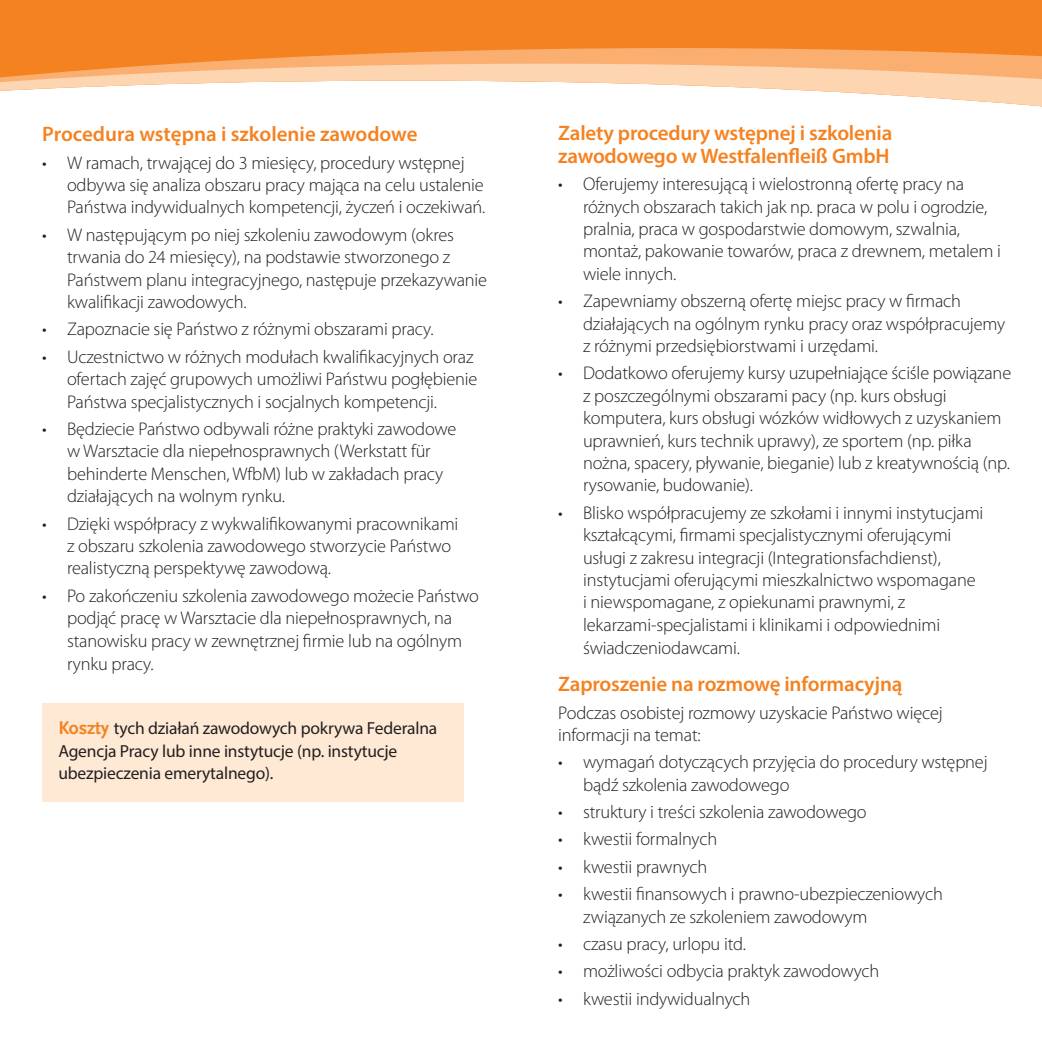
<style>
.page{position:relative;width:1042px;height:1042px;background:#fff}
.page>*{position:absolute;margin:0;border:0;box-sizing:border-box;transform-origin:0 0}
.t1{font:600 21px/22.8px "Myriad Pro";letter-spacing:-.01em;color:#f58220}
.t2{font:300 18.38px/22.4px "Myriad Pro";letter-spacing:-.01em;color:#231f20}
.t3{font:17.5px/22.8px "Myriad Pro";letter-spacing:-.01em;color:#231f20}
.s1{font-family:"Scala Sans Offc";font-weight:700;font-size:19.25px;color:#f58220}
</style>
<div class="page">
<div style="left:42px;top:703px;width:422px;height:98px;background:#fee9d5"></div>
<div style="left:0;top:0;width:1042px;height:107px;background:#f58220"></div>
<svg style="left:0;top:48px;width:1042px;height:16px;fill:#faaf71"></svg>
<svg style="left:0;top:64px;width:1042px;height:42px"></svg>
<p class="t1" style="left:42px;top:122px;width:377px">Procedura wstępna i szkolenie zawodowe</p>
<p class="t2" style="left:67px;top:152px;width:420px;text-indent:-25px">• W ramach, trwającej do 3 miesięcy, procedury wstępnej odbywa się analiza obszaru pracy mająca na celu ustalenie<br>Państwa indywidualnych kompetencji, życzeń i oczekiwań.</p>
<p class="t2" style="left:67px;top:224px;width:422px;text-indent:-25px">• W następującym po niej szkoleniu zawodowym (okres trwania do 24 miesięcy), na podstawie stworzonego z Państwem planu integracyjnego, następuje przekazywanie kwalifikacji zawodowych.</p>
<p class="t2" style="left:42px;top:318px;width:393px">• Zapoznacie się Państwo z różnymi obszarami pracy.</p>
<p class="t2" style="left:67px;top:346px;width:412px;text-indent:-25px">• Uczestnictwo w różnych modułach kwalifikacyjnych oraz ofertach zajęć grupowych umożliwi Państwu pogłębienie<br>Państwa specjalistycznych i socjalnych kompetencji.</p>
<p class="t2" style="left:67px;top:418px;width:391px;text-indent:-25px">• Będziecie Państwo odbywali różne praktyki zawodowe w Warsztacie dla niepełnosprawnych (Werkstatt für behinderte Menschen, WfbM) lub w zakładach pracy działających na wolnym rynku.</p>
<p class="t2" style="left:67px;top:512px;width:393px;text-indent:-25px">• Dzięki współpracy z wykwalifikowanymi pracownikami z obszaru szkolenia zawodowego stworzycie Państwo realistyczną perspektywę zawodową.</p>
<p class="t2" style="left:67px;top:584px;width:413px;text-indent:-25px">• Po zakończeniu szkolenia zawodowego możecie Państwo podjąć pracę w Warsztacie dla niepełnosprawnych, na stanowisku pracy w zewnętrznej firmie lub na ogólnym rynku pracy.</p>
<p class="t3" style="left:58px;top:716px;width:380px"><span class="s1">Koszty</span> tych działań zawodowych pokrywa Federalna<br>Agencja Pracy lub inne instytucje (np. instytucje ubezpieczenia emerytalnego).</p>
<p class="t1" style="left:558px;top:121px;width:336px">Zalety procedury wstępnej i szkolenia zawodowego w Westfalenfleiß GmbH</p>
<p class="t2" style="left:583px;top:173px;width:419px;text-indent:-25px">• Oferujemy interesującą i wielostronną ofertę pracy na różnych obszarach takich jak np. praca w polu i ogrodzie, pralnia, praca w gospodarstwie domowym, szwalnia, montaż, pakowanie towarów, praca z drewnem, metalem i wiele innych.</p>
<p class="t2" style="left:583px;top:290px;width:424px;text-indent:-25px">• Zapewniamy obszerną ofertę miejsc pracy w firmach działających na ogólnym rynku pracy oraz współpracujemy z różnymi przedsiębiorstwami i urzędami.</p>
<p class="t2" style="left:583px;top:362px;width:430px;text-indent:-25px">• Dodatkowo oferujemy kursy uzupełniające ściśle powiązane z poszczególnymi obszarami pacy (np. kurs obsługi komputera, kurs obsługi wózków widłowych z uzyskaniem uprawnień, kurs technik uprawy), ze sportem (np. piłka nożna, spacery, pływanie, bieganie) lub z kreatywnością (np. rysowanie, budowanie).</p>
<p class="t2" style="left:583px;top:502px;width:402px;text-indent:-25px">• Blisko współpracujemy ze szkołami i innymi instytucjami kształcącymi, firmami specjalistycznymi oferującymi usługi z zakresu integracji (Integrationsfachdienst), instytucjami oferującymi mieszkalnictwo wspomagane i niewspomagane, z opiekunami prawnymi, z lekarzami-specjalistami i klinikami i odpowiednimi świadczeniodawcami.</p>
<p class="t1" style="left:558px;top:672px;width:346px">Zaproszenie na rozmowę informacyjną</p>
<p class="t2" style="left:558px;top:701px;width:386px">Podczas osobistej rozmowy uzyskacie Państwo więcej informacji na temat:</p>
<p class="t2" style="left:583px;top:751px;width:406px;text-indent:-25px">• wymagań dotyczących przyjęcia do procedury wstępnej bądź szkolenia zawodowego</p>
<p class="t2" style="left:558px;top:801px;width:310px">• struktury i treści szkolenia zawodowego</p>
<p class="t2" style="left:558px;top:828px;width:160px">• kwestii formalnych</p>
<p class="t2" style="left:558px;top:856px;width:151px">• kwestii prawnych</p>
<p class="t2" style="left:583px;top:883px;width:361px;text-indent:-25px">• kwestii finansowych i prawno-ubezpieczeniowych związanych ze szkoleniem zawodowym</p>
<p class="t2" style="left:558px;top:933px;width:189px">• czasu pracy, urlopu itd.</p>
<p class="t2" style="left:558px;top:960px;width:323px">• możliwości odbycia praktyk zawodowych</p>
<p class="t2" style="left:558px;top:988px;width:194px">• kwestii indywidualnych</p>
</div>
